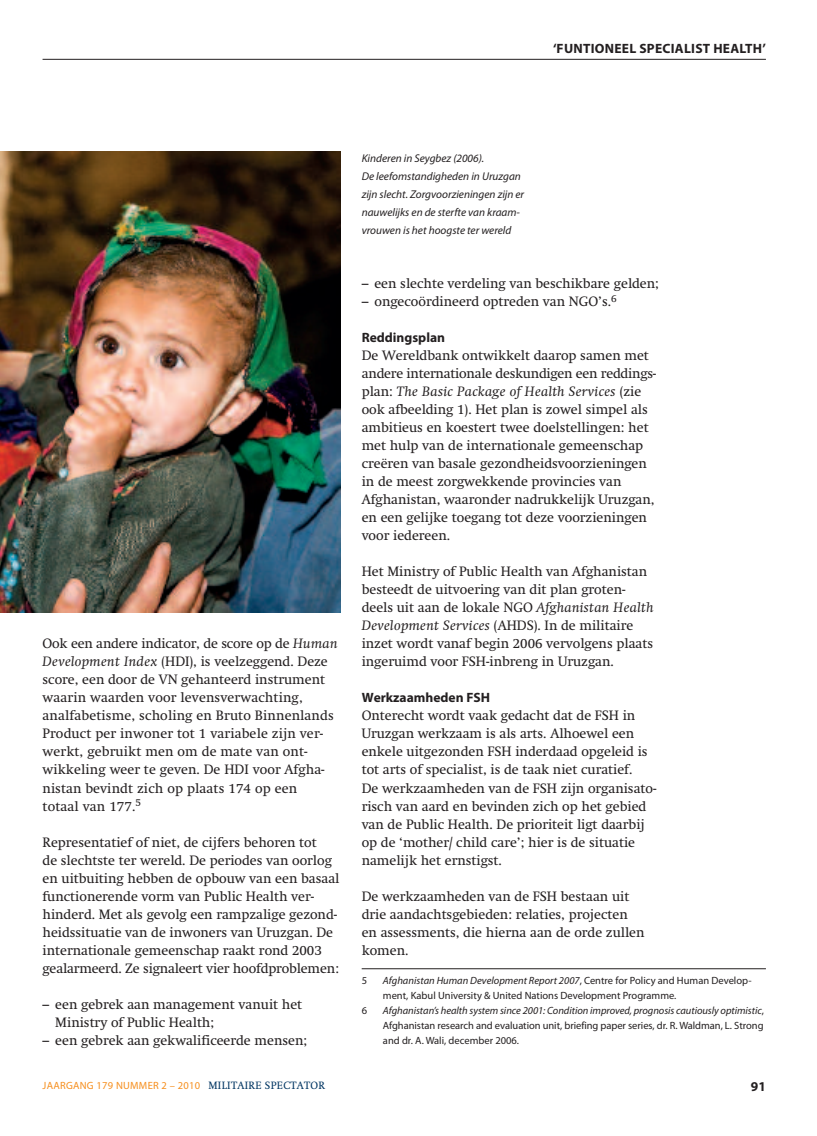
<style>
.page{position:relative;width:817px;height:1136px;background:#fff}
.page>*{position:absolute;margin:0;border:0;box-sizing:border-box;transform-origin:0 0}
.t1{font:13.5px/18px "Swift";color:#231f20}
.t2{font:700 13.5px "Myriad Pro";color:#231f20}
.t3{font:700 13.5px "Myriad Pro";letter-spacing:.02em;color:#231f20}
.t4{font:italic 11.25px/18px "Myriad Pro";color:#231f20}
.t5{font:10.5px/15px "Myriad Pro";color:#231f20}
.t6{font:10.5px "Myriad Pro";letter-spacing:.025em;color:#f68f1e}
.s1{font-style:italic}
.s2{font-family:"Swift";color:#003562}
</style>
<div class="page">
<hr style="left:43px;top:59px;width:722px;height:1px;background:#231f20">
<hr style="left:361px;top:968px;width:404px;height:1px;background:#231f20">
<img style="left:0;top:151px;width:340px;height:461px">
<p class="t3" style="left:553px;top:43px;width:214px">‘FUNTIONEEL SPECIALIST HEALTH’</p>
<p class="t1" style="left:43px;top:636px;width:296px">Ook een andere indicator, de score op de <span class="s1">Human Development Index</span> (HDI), is veelzeggend. Deze score, een door de VN gehanteerd instrument waarin waarden voor levensverwachting, analfabetisme, scholing en Bruto Binnenlands Product per inwoner tot 1 variabele zijn ver&shy;werkt, gebruikt men om de mate van ont&shy;wikkeling weer te geven. De HDI voor Afgha&shy;nistan bevindt zich op plaats 174 op een<br>totaal van 177.<sup>5</sup></p>
<p class="t1" style="left:43px;top:834px;width:298px">Representatief of niet, de cijfers behoren tot<br>de slechtste ter wereld. De periodes van oorlog en uitbuiting hebben de opbouw van een basaal functionerende vorm van Public Health ver&shy;hinderd. Met als gevolg een rampzalige gezond&shy;heidssituatie van de inwoners van Uruzgan. De internationale gemeenschap raakt rond 2003 gealarmeerd. Ze signaleert vier hoofdproblemen:</p>
<p class="t1" style="left:55px;top:996px;width:248px;text-indent:-13px">– een gebrek aan management vanuit het<br>Ministry of Public Health;</p>
<p class="t1" style="left:43px;top:1032px;width:266px">– een gebrek aan gekwalificeerde mensen;</p>
<p class="t4" style="left:361px;top:150px;width:164px">Kinderen in Seygbez (2006).<br>De leefomstandigheden in Uruzgan zijn slecht. Zorgvoorzieningen zijn er nauwelijks en de sterfte van kraam&shy;vrouwen is het hoogste ter wereld</p>
<p class="t1" style="left:361px;top:276px;width:299px">– een slechte verdeling van beschikbare gelden;</p>
<p class="t1" style="left:361px;top:294px;width:256px">– ongecoördineerd optreden van NGO’s.<sup>6</sup></p>
<p class="t2" style="left:361px;top:332px;width:85px">Reddingsplan</p>
<p class="t1" style="left:361px;top:348px;width:296px">De Wereldbank ontwikkelt daarop samen met andere internationale deskundigen een reddings&shy;plan: <span class="s1">The Basic Package of Health Services</span> (zie ook afbeelding 1). Het plan is zowel simpel als ambitieus en koestert twee doelstellingen: het met hulp van de internationale gemeenschap creëren van basale gezondheidsvoorzieningen in de meest zorgwekkende provincies van Afghanistan, waaronder nadrukkelijk Uruzgan, en een gelijke toegang tot deze voorzieningen voor iedereen.</p>
<p class="t1" style="left:361px;top:564px;width:293px">Het Ministry of Public Health van Afghanistan besteedt de uitvoering van dit plan groten&shy;deels uit aan de lokale NGO <span class="s1">Afghanistan Health Development Services</span> (AHDS). In de militaire inzet wordt vanaf begin 2006 vervolgens plaats ingeruimd voor FSH-inbreng in Uruzgan.</p>
<p class="t2" style="left:361px;top:692px;width:130px">Werkzaamheden FSH</p>
<p class="t1" style="left:361px;top:708px;width:296px">Onterecht wordt vaak gedacht dat de FSH in Uruzgan werkzaam is als arts. Alhoewel een enkele uitgezonden FSH inderdaad opgeleid is tot arts of specialist, is de taak niet curatief.<br>De werkzaamheden van de FSH zijn organisato&shy;risch van aard en bevinden zich op het gebied van de Public Health. De prioriteit ligt daarbij op de ‘mother/ child care’; hier is de situatie namelijk het ernstigst.</p>
<p class="t1" style="left:361px;top:888px;width:284px">De werkzaamheden van de FSH bestaan uit drie aandachtsgebieden: relaties, projecten en assessments, die hierna aan de orde zullen komen.</p>
<p class="t5" style="left:361px;top:973px;width:7px">5</p>
<p class="t5" style="left:383px;top:973px;width:370px"><span class="s1">Afghanistan Human Development Report 2007</span>, Centre for Policy and Human Develop&shy;ment, Kabul University &amp; United Nations Development Programme.</p>
<p class="t5" style="left:361px;top:1003px;width:7px">6</p>
<p class="t5" style="left:383px;top:1003px;width:382px;text-align:justify"><span class="s1">Afghanistan’s health system since 2001: Condition improved, prognosis cautiously optimistic</span>, Afghanistan research and evaluation unit, briefing paper series, dr. R. Waldman, L. Strong and dr. A. Wali, december 2006.</p>
<p class="t6" style="left:43px;top:1080px;width:284px">JAARGANG 179 NUMMER 2 – 2010 <span class="s2">MILITAIRE SPECTATOR</span></p>
<p class="t2" style="left:750px;top:1081px;width:16px">91</p>
</div>
